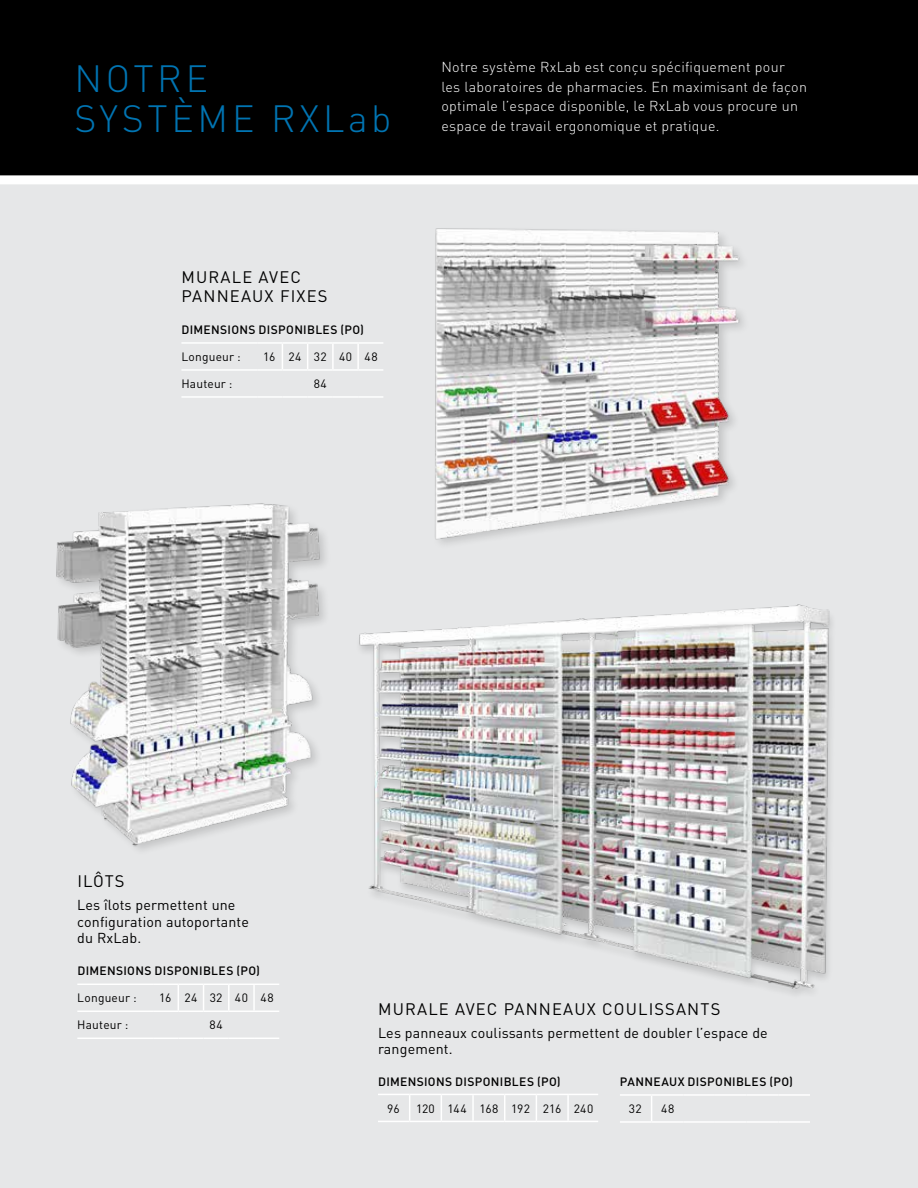
<style>
.page{position:relative;width:918px;height:1188px;background:#fff}
.page>*{position:absolute;margin:0;border:0;box-sizing:border-box;transform-origin:0 0}
.t1{font:300 37.5px/40.5px "DIN Pro";letter-spacing:.1em;color:#0074b2}
.t2{font:16.5px/19.5px "DIN Pro";letter-spacing:.07em;color:#000}
.t3{font:300 14.25px/19.5px "DIN Pro";letter-spacing:.02em;color:#fff}
.t4{font:14.25px/16.5px "DIN Pro";letter-spacing:.01em;color:#000}
.t5{font:500 12px "DIN Pro";letter-spacing:.025em;color:#000}
.t6{font:12px "DIN Pro";letter-spacing:.015em;color:#000}
</style>
<div class="page">
<div style="left:0;top:180px;width:918px;height:1008px;background:#e6e7e8"></div>
<div style="left:0;top:0;width:918px;height:180px;background:#000"></div>
<div style="left:0;top:175px;width:918px;height:9px;background:#fff"></div>
<img style="left:435px;top:228px;width:308px;height:316px">
<img style="left:359px;top:604px;width:473px;height:390px">
<img style="left:56px;top:503px;width:270px;height:347px">
<hr style="left:620px;top:1094px;width:32px;height:2px;background:#fff">
<hr style="left:652px;top:1094px;width:31px;height:2px;background:#fff">
<hr style="left:683px;top:1094px;width:32px;height:2px;background:#fff">
<hr style="left:715px;top:1094px;width:32px;height:2px;background:#fff">
<hr style="left:747px;top:1094px;width:31px;height:2px;background:#fff">
<hr style="left:778px;top:1094px;width:32px;height:2px;background:#fff">
<hr style="left:620px;top:1121px;width:32px;height:2px;background:#fff">
<hr style="left:652px;top:1121px;width:31px;height:2px;background:#fff">
<hr style="left:683px;top:1121px;width:32px;height:2px;background:#fff">
<hr style="left:715px;top:1121px;width:32px;height:2px;background:#fff">
<hr style="left:747px;top:1121px;width:31px;height:2px;background:#fff">
<hr style="left:778px;top:1121px;width:32px;height:2px;background:#fff">
<svg style="left:651px;top:1096px;width:1px;height:25px"></svg>
<hr style="left:181px;top:342px;width:76px;height:2px;background:#fff">
<hr style="left:257px;top:342px;width:25px;height:2px;background:#fff">
<hr style="left:282px;top:342px;width:26px;height:2px;background:#fff">
<hr style="left:308px;top:342px;width:25px;height:2px;background:#fff">
<hr style="left:333px;top:342px;width:25px;height:2px;background:#fff">
<hr style="left:358px;top:342px;width:25px;height:2px;background:#fff">
<hr style="left:181px;top:369px;width:76px;height:2px;background:#fff">
<hr style="left:257px;top:369px;width:25px;height:2px;background:#fff">
<hr style="left:282px;top:369px;width:26px;height:2px;background:#fff">
<hr style="left:308px;top:369px;width:25px;height:2px;background:#fff">
<hr style="left:333px;top:369px;width:25px;height:2px;background:#fff">
<hr style="left:358px;top:369px;width:25px;height:2px;background:#fff">
<hr style="left:181px;top:396px;width:76px;height:2px;background:#fff">
<hr style="left:257px;top:396px;width:25px;height:2px;background:#fff">
<hr style="left:282px;top:396px;width:26px;height:2px;background:#fff">
<hr style="left:308px;top:396px;width:25px;height:2px;background:#fff">
<hr style="left:333px;top:396px;width:25px;height:2px;background:#fff">
<hr style="left:358px;top:396px;width:25px;height:2px;background:#fff">
<svg style="left:282px;top:344px;width:1px;height:25px"></svg>
<svg style="left:307px;top:344px;width:1px;height:25px"></svg>
<hr style="left:332px;top:344px;width:2px;height:25px;background:#fff">
<hr style="left:357px;top:344px;width:2px;height:25px;background:#fff">
<hr style="left:378px;top:1094px;width:32px;height:1px;background:#fff">
<hr style="left:410px;top:1094px;width:31px;height:1px;background:#fff">
<hr style="left:441px;top:1094px;width:32px;height:1px;background:#fff">
<hr style="left:473px;top:1094px;width:32px;height:1px;background:#fff">
<hr style="left:505px;top:1094px;width:31px;height:1px;background:#fff">
<hr style="left:536px;top:1094px;width:32px;height:1px;background:#fff">
<hr style="left:568px;top:1094px;width:30px;height:1px;background:#fff">
<hr style="left:378px;top:1121px;width:32px;height:1px;background:#fff">
<hr style="left:410px;top:1121px;width:31px;height:1px;background:#fff">
<hr style="left:441px;top:1121px;width:32px;height:1px;background:#fff">
<hr style="left:473px;top:1121px;width:32px;height:1px;background:#fff">
<hr style="left:505px;top:1121px;width:31px;height:1px;background:#fff">
<hr style="left:536px;top:1121px;width:32px;height:1px;background:#fff">
<hr style="left:568px;top:1121px;width:30px;height:1px;background:#fff">
<svg style="left:409px;top:1095px;width:1px;height:26px"></svg>
<svg style="left:441px;top:1095px;width:1px;height:26px"></svg>
<hr style="left:472px;top:1095px;width:2px;height:26px;background:#fff">
<svg style="left:504px;top:1095px;width:1px;height:26px"></svg>
<svg style="left:536px;top:1095px;width:1px;height:26px"></svg>
<hr style="left:567px;top:1095px;width:2px;height:26px;background:#fff">
<hr style="left:77px;top:984px;width:76px;height:1px;background:#fff">
<hr style="left:77px;top:1011px;width:76px;height:1px;background:#fff">
<hr style="left:77px;top:1038px;width:76px;height:1px;background:#fff">
<svg style="left:153px;top:1038px;width:126px;height:1px"></svg>
<svg style="left:153px;top:984px;width:126px;height:28px"></svg>
<hr style="left:228px;top:985px;width:2px;height:26px;background:#fff">
<hr style="left:253px;top:985px;width:2px;height:26px;background:#fff">
<h1 class="t1" style="left:74px;top:57px;width:319px">NOTRE<br>SYSTÈME RXLab</h1>
<p class="t3" style="left:441px;top:57px;width:367px">Notre système RxLab est conçu spécifiquement pour les laboratoires de pharmacies. En maximisant de façon optimale l’espace disponible, le RxLab vous procure un espace de travail ergonomique et pratique.</p>
<p class="t2" style="left:182px;top:267px;width:148px">MURALE AVEC<br>PANNEAUX FIXES</p>
<p class="t5" style="left:181px;top:322px;width:184px">DIMENSIONS DISPONIBLES (PO)</p>
<p class="t6" style="left:181px;top:349px;width:61px">Longueur :</p>
<p class="t6" style="left:263px;top:349px;width:116px">16 24 32 40 48</p>
<p class="t6" style="left:181px;top:376px;width:53px">Hauteur :</p>
<p class="t6" style="left:314px;top:376px;width:15px">84</p>
<p class="t2" style="left:77px;top:871px;width:49px">ILÔTS</p>
<p class="t4" style="left:77px;top:896px;width:173px">Les îlots permettent une configuration autoportante du RxLab.</p>
<p class="t5" style="left:77px;top:963px;width:184px">DIMENSIONS DISPONIBLES (PO)</p>
<p class="t6" style="left:77px;top:990px;width:61px">Longueur :</p>
<p class="t6" style="left:159px;top:990px;width:116px">16 24 32 40 48</p>
<p class="t6" style="left:77px;top:1017px;width:53px">Hauteur :</p>
<p class="t6" style="left:210px;top:1017px;width:15px">84</p>
<p class="t2" style="left:378px;top:998px;width:344px">MURALE AVEC PANNEAUX COULISSANTS</p>
<p class="t4" style="left:378px;top:1024px;width:391px">Les panneaux coulissants permettent de doubler l’espace de rangement.</p>
<p class="t5" style="left:378px;top:1073px;width:184px">DIMENSIONS DISPONIBLES (PO)</p>
<p class="t6" style="left:387px;top:1100px;width:14px">96</p>
<p class="t6" style="left:416px;top:1100px;width:179px">120 144 168 192 216 240</p>
<p class="t5" style="left:620px;top:1073px;width:175px">PANNEAUX DISPONIBLES (PO)</p>
<p class="t6" style="left:629px;top:1101px;width:14px">32</p>
<p class="t6" style="left:661px;top:1101px;width:15px">48</p>
</div>
